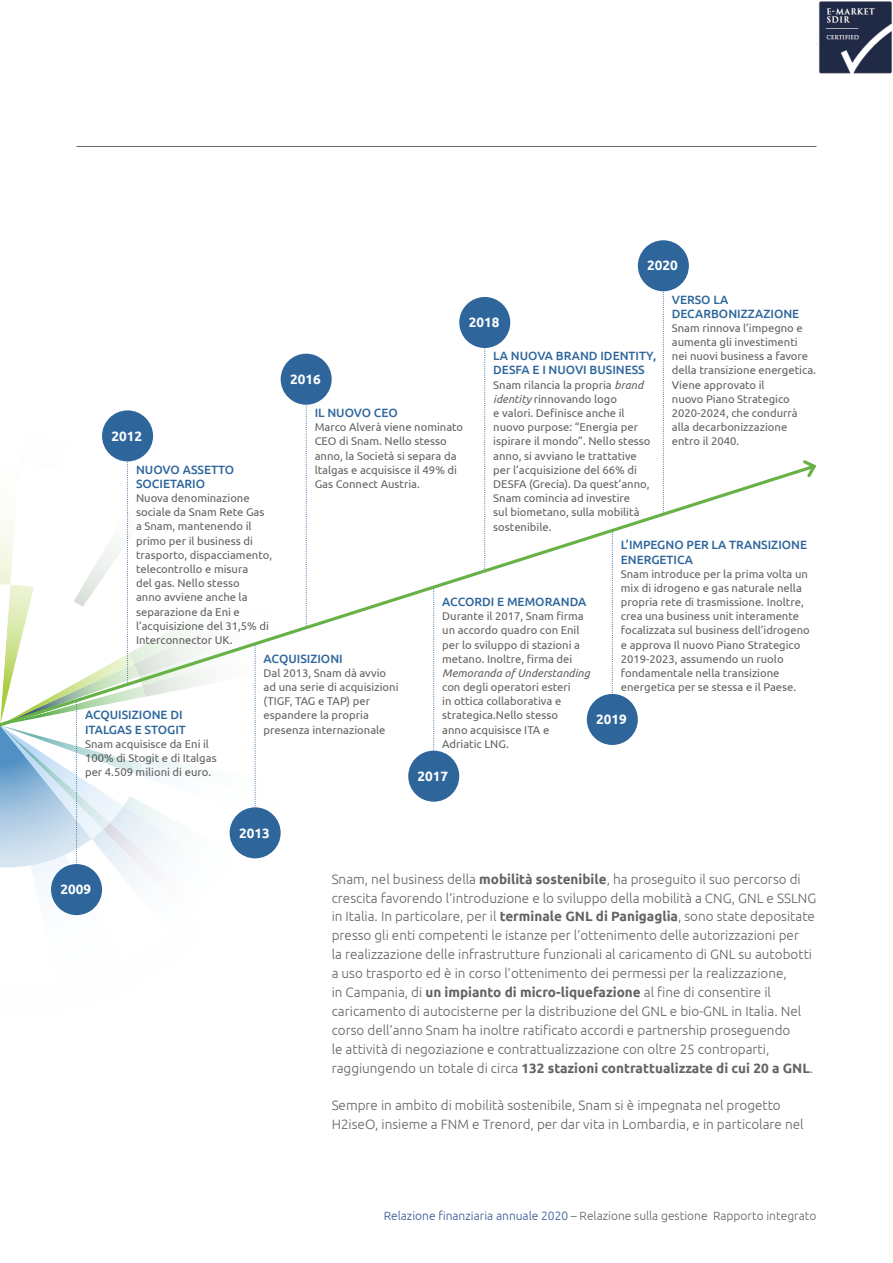
<style>
.page{position:relative;width:893px;height:1263px;background:#fff}
.page>*{position:absolute;margin:0;border:0;box-sizing:border-box;transform-origin:0 0}
.t1{font:300 13.5px/18.9px "Ubuntu";color:#636363}
.t2{font:700 13.5px "Ubuntu";color:#fff}
.t3{font:500 12px/14.1px "Ubuntu";color:#2e669c}
.t4{font:300 12px "Ubuntu";color:#636363}
.t5{font:11.25px/14.1px "Ubuntu";color:#636363}
.t6{font:italic 11.25px "Ubuntu";color:#636363}
.s1{font-style:italic}
.s2{font-weight:700}
.s3{color:#345793}
</style>
<div class="page">
<svg style="left:484px;top:348px;width:1px;height:114px"></svg>
<svg style="left:663px;top:291px;width:1px;height:171px"></svg>
<svg style="left:0;top:462px;width:800px;height:454px"></svg>
<svg style="left:800px;top:460px;width:17px;height:18px"></svg>
<div style="left:51px;top:864px;width:51px;height:51px;background:#2e669c;border-radius:50%"></div>
<div style="left:230px;top:807px;width:51px;height:51px;background:#2e669c;border-radius:50%"></div>
<div style="left:408px;top:751px;width:51px;height:51px;background:#2e669c;border-radius:50%"></div>
<div style="left:587px;top:694px;width:51px;height:51px;background:#2e669c;border-radius:50%"></div>
<div style="left:102px;top:410px;width:51px;height:51px;background:#2e669c;border-radius:50%"></div>
<div style="left:281px;top:354px;width:51px;height:51px;background:#2e669c;border-radius:50%"></div>
<div style="left:459px;top:297px;width:51px;height:51px;background:#2e669c;border-radius:50%"></div>
<div style="left:638px;top:240px;width:51px;height:51px;background:#2e669c;border-radius:50%"></div>
<hr style="left:77px;top:146px;width:739px;height:1px;background:#636363">
<img style="left:819px;top:1px;width:73px;height:73px">
<p class="t2" style="left:647px;top:257px;width:32px">2020</p>
<p class="t3" style="left:672px;top:292px;width:129px">VERSO LA<br>DECARBONIZZAZIONE</p>
<p class="t5" style="left:672px;top:321px;width:146px">Snam rinnova l’impegno e aumenta gli investimenti nei nuovi business a favore della transizione energetica.<br>Viene approvato il<br>nuovo Piano Strategico<br>2020-2024, che condurrà alla decarbonizzazione entro il 2040.</p>
<p class="t2" style="left:469px;top:314px;width:32px">2018</p>
<p class="t3" style="left:493px;top:349px;width:165px">LA NUOVA BRAND IDENTITY,<br>DESFA E I NUOVI BUSINESS</p>
<p class="t5" style="left:493px;top:377px;width:159px">Snam rilancia la propria <span class="s1">brand identity</span> rinnovando logo<br>e valori. Definisce anche il nuovo purpose: “Energia per ispirare il mondo”. Nello stesso anno, si avviano le trattative per l’acquisizione del 66% di<br>DESFA (Grecia). Da quest’anno,<br>Snam comincia ad investire<br>sul biometano, sulla mobilità sostenibile.</p>
<p class="t2" style="left:290px;top:371px;width:32px">2016</p>
<p class="t3" style="left:315px;top:405px;width:85px">IL NUOVO CEO</p>
<p class="t5" style="left:315px;top:420px;width:150px">Marco Alverà viene nominato<br>CEO di Snam. Nello stesso anno, la Società si separa da ltalgas e acquisisce il 49% di<br>Gas Connect Austria.</p>
<p class="t2" style="left:111px;top:428px;width:32px">2012</p>
<p class="t3" style="left:136px;top:462px;width:100px">NUOVO ASSETTO<br>SOCIETARIO</p>
<p class="t5" style="left:136px;top:491px;width:138px">Nuova denominazione sociale da Snam Rete Gas a Snam, mantenendo il primo per il business di trasporto, dispacciamento, telecontrollo e misura<br>del gas. Nello stesso<br>anno avviene anche la separazione da Eni e l’acquisizione del 31,5% di<br>Interconnector UK.</p>
<p class="t3" style="left:621px;top:538px;width:188px">L’IMPEGNO PER LA TRANSIZIONE<br>ENERGETICA</p>
<p class="t5" style="left:621px;top:566px;width:190px">Snam introduce per la prima volta un mix di idrogeno e gas naturale nella propria rete di trasmissione. Inoltre, crea una business unit interamente focalizzata sul business dell’idrogeno e approva Il nuovo Piano Strategico 2019-2023, assumendo un ruolo fondamentale nella transizione energetica per se stessa e il Paese.</p>
<p class="t3" style="left:442px;top:594px;width:146px">ACCORDI E MEMORANDA</p>
<p class="t5" style="left:442px;top:609px;width:143px">Durante il 2017, Snam firma un accordo quadro con Enil per lo sviluppo di stazioni a metano. Inoltre, firma dei</p>
<p class="t6" style="left:442px;top:666px;width:149px">Memoranda of Understanding</p>
<p class="t5" style="left:442px;top:680px;width:130px">con degli operatori esteri in ottica collaborativa e strategica.Nello stesso anno acquisisce ITA e<br>Adriatic LNG.</p>
<p class="t3" style="left:264px;top:651px;width:81px">ACQUISIZIONI</p>
<p class="t5" style="left:264px;top:665px;width:136px">Dal 2013, Snam dà avvio ad una serie di acquisizioni (TIGF, TAG e TAP) per espandere la propria presenza internazionale</p>
<p class="t3" style="left:85px;top:708px;width:102px">ACQUISIZIONE DI<br>ITALGAS E STOGIT</p>
<p class="t5" style="left:85px;top:736px;width:133px">Snam acquisisce da Eni il<br>100% di Stogit e di Italgas per 4.509 milioni di euro.</p>
<p class="t2" style="left:596px;top:711px;width:32px">2019</p>
<p class="t2" style="left:418px;top:768px;width:32px">2017</p>
<p class="t2" style="left:60px;top:881px;width:32px">2009</p>
<p class="t2" style="left:239px;top:824px;width:32px">2013</p>
<p class="t1" style="left:332px;top:869px;width:486px">Snam, nel business della <span class="s2">mobilità sostenibile</span>, ha proseguito il suo percorso di crescita favorendo l’introduzione e lo sviluppo della mobilità a CNG, GNL e SSLNG in Italia. In particolare, per il <span class="s2">terminale GNL di Panigaglia</span>, sono state depositate presso gli enti competenti le istanze per l’ottenimento delle autorizzazioni per<br>la realizzazione delle infrastrutture funzionali al caricamento di GNL su autobotti a uso trasporto ed è in corso l’ottenimento dei permessi per la realizzazione,<br>in Campania, di <span class="s2">un impianto di micro-liquefazione</span> al fine di consentire il caricamento di autocisterne per la distribuzione del GNL e bio-GNL in Italia. Nel corso dell’anno Snam ha inoltre ratificato accordi e partnership proseguendo<br>le attività di negoziazione e contrattualizzazione con oltre 25 controparti, raggiungendo un totale di circa <span class="s2">132 stazioni contrattualizzate di cui 20 a GNL</span>.</p>
<p class="t1" style="left:332px;top:1096px;width:473px">Sempre in ambito di mobilità sostenibile, Snam si è impegnata nel progetto<br>H2iseO, insieme a FNM e Trenord, per dar vita in Lombardia, e in particolare nel</p>
<p class="t4" style="left:384px;top:1209px;width:434px"><span class="s3">Relazione finanziaria annuale 2020</span> – Relazione sulla gestione Rapporto integrato</p>
</div>
